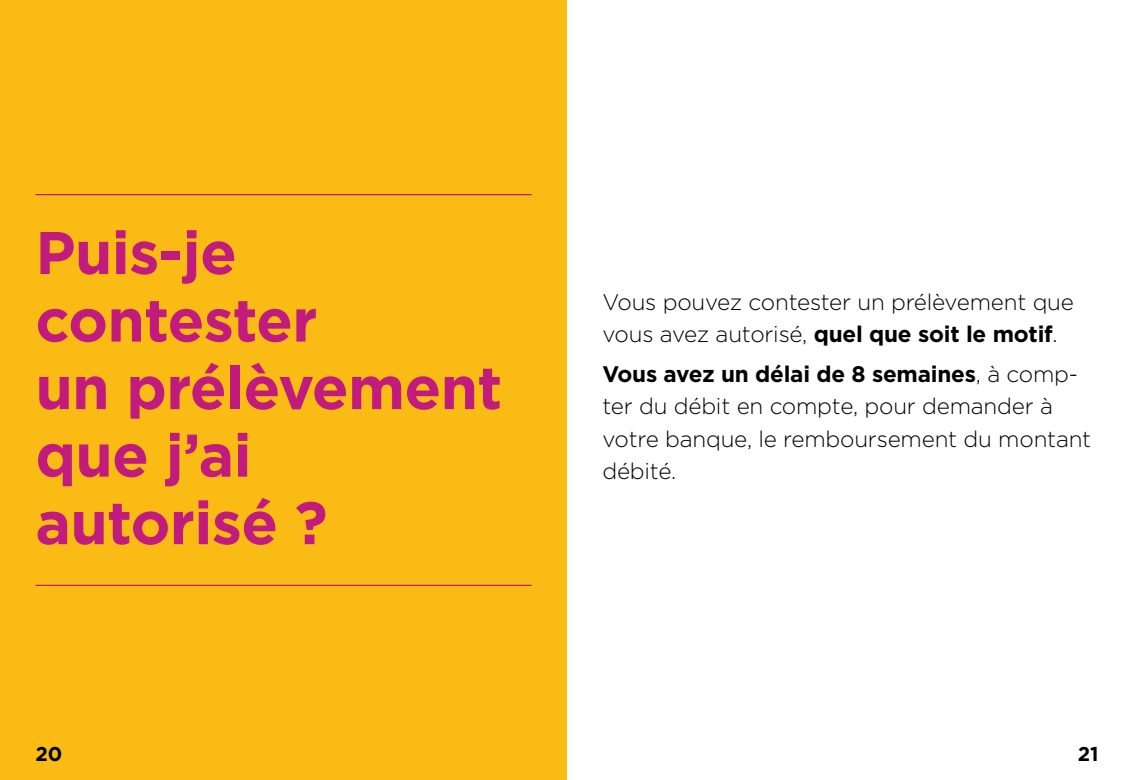
<style>
.page{position:relative;width:1134px;height:780px;background:#fff}
.page>*{position:absolute;margin:0;border:0;box-sizing:border-box;transform-origin:0 0}
.H1_-_chapitres{font:700 60px/67.5px "Gotham";letter-spacing:-.01em;color:#c11b7d}
.texte_puces{font:300 22.5px/32.5px "Gotham";letter-spacing:-.01em;color:#000}
.t1{font:700 20px "Gotham";color:#000}
.s1{font-weight:700}
</style>
<div class="page">
<div style="left:0;top:0;width:567px;height:780px;background:#fabb14"></div>
<hr style="left:35px;top:584px;width:496px;height:2px;background:#c11b7d">
<hr style="left:35px;top:194px;width:496px;height:1px;background:#c11b7d">
<h1 class="H1_-_chapitres" style="left:35px;top:219px;width:468px">Puis-je contester<br>un prélèvement que j’ai autorisé ?</h1>
<p class="texte_puces" style="left:602px;top:285px;width:473px">Vous pouvez contester un prélèvement que vous avez autorisé, <span class="s1">quel que soit le motif</span>.</p>
<p class="texte_puces" style="left:602px;top:357px;width:490px"><span class="s1">Vous avez un délai de 8 semaines</span>, à comp&shy;ter du débit en compte, pour demander à votre banque, le remboursement du montant débité.</p>
<p class="t1" style="left:35px;top:740px;width:28px">20</p>
<p class="t1" style="left:1078px;top:740px;width:22px">21</p>
</div>
